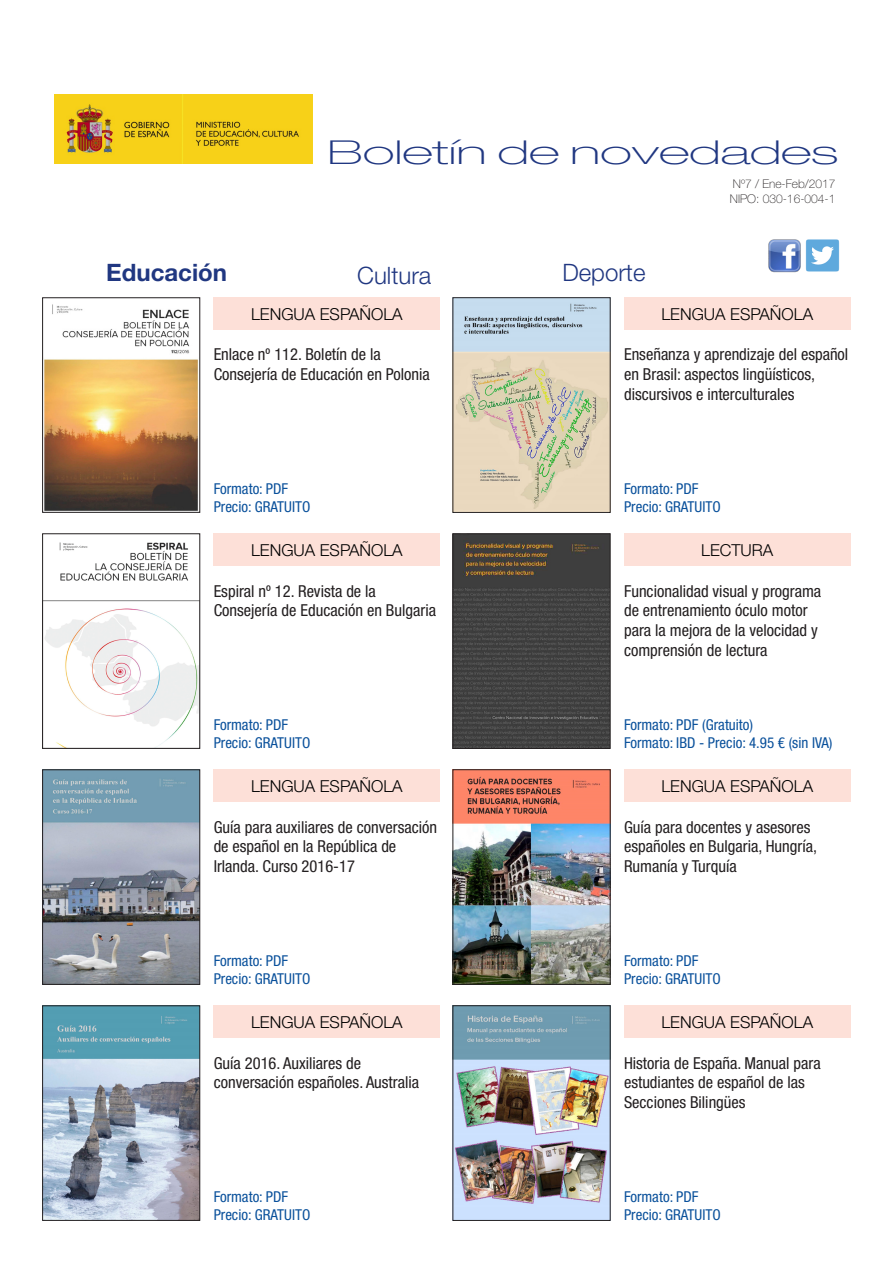
<style>
.page{position:relative;width:893px;height:1263px;background:#fff}
.page>*{position:absolute;margin:0;border:0;box-sizing:border-box;transform-origin:0 0}
.t1{font:100 expanded 33px "Helvetica Neue LT Pro";color:#203781;scale:1.5 1}
.t2{font:300 24px "Helvetica Neue LT Pro";color:#203781}
.t3{font:700 24px "Helvetica Neue LT Pro";color:#203781}
.TÍTULO{font:condensed 16.5px/19.8px "Helvetica Neue LT Pro";color:#231f20}
.CUADRITO{font:300 16.5px "Helvetica Neue LT Pro";color:#000}
.PRECIO{font:condensed 15px "Helvetica Neue LT Pro";color:#09509b}
.t4{font:100 12px "Helvetica Neue LT Pro";color:#231f20}
</style>
<div class="page">
<img style="left:54px;top:95px;width:258px;height:69px">
<img style="left:806px;top:239px;width:34px;height:33px">
<img style="left:768px;top:239px;width:33px;height:34px">
<img style="left:455px;top:300px;width:153px;height:210px">
<img style="left:455px;top:536px;width:153px;height:210px">
<div style="left:453px;top:534px;width:157px;height:214px;border:1px solid #231f20"></div>
<img style="left:455px;top:772px;width:153px;height:210px">
<div style="left:453px;top:770px;width:157px;height:214px;border:1px solid #231f20"></div>
<img style="left:455px;top:1008px;width:153px;height:210px">
<div style="left:214px;top:298px;width:226px;height:32px;background:#fde0d8"></div>
<div style="left:214px;top:534px;width:226px;height:32px;background:#fde0d8"></div>
<div style="left:214px;top:770px;width:226px;height:32px;background:#fde0d8"></div>
<div style="left:214px;top:1006px;width:226px;height:32px;background:#fde0d8"></div>
<img style="left:45px;top:304px;width:153px;height:206px">
<img style="left:45px;top:542px;width:153px;height:204px">
<img style="left:45px;top:772px;width:153px;height:210px">
<div style="left:43px;top:770px;width:157px;height:214px;border:1px solid #231f20"></div>
<img style="left:45px;top:1008px;width:153px;height:210px">
<div style="left:43px;top:1006px;width:157px;height:214px;border:1px solid #231f20"></div>
<div style="left:624px;top:298px;width:226px;height:32px;background:#fde0d8"></div>
<div style="left:624px;top:534px;width:226px;height:32px;background:#fde0d8"></div>
<div style="left:624px;top:770px;width:226px;height:32px;background:#fde0d8"></div>
<div style="left:624px;top:1006px;width:226px;height:32px;background:#fde0d8"></div>
<h1 class="t1" style="left:327px;top:133px;width:342px">Boletín de novedades</h1>
<p class="t4" style="left:733px;top:177px;width:104px">Nº7 / Ene-Feb/2017</p>
<p class="t4" style="left:730px;top:192px;width:107px">NIPO: 030-16-004-1</p>
<h2 class="t3" style="left:106px;top:257px;width:122px">Educación</h2>
<h2 class="t2" style="left:357px;top:260px;width:76px">Cultura</h2>
<h2 class="t2" style="left:562px;top:258px;width:85px">Deporte</h2>
<p class="CUADRITO" style="left:251px;top:304px;width:153px">LENGUA ESPAÑOLA</p>
<p class="CUADRITO" style="left:661px;top:304px;width:153px">LENGUA ESPAÑOLA</p>
<p class="TÍTULO" style="left:214px;top:345px;width:218px">Enlace nº 112. Boletín de la<br>Consejería de Educación en Polonia</p>
<p class="TÍTULO" style="left:624px;top:345px;width:226px">Enseñanza y aprendizaje del español en Brasil: aspectos lingüísticos, discursivos e interculturales</p>
<p class="PRECIO" style="left:214px;top:480px;width:76px">Formato: PDF</p>
<p class="PRECIO" style="left:214px;top:498px;width:98px">Precio: GRATUITO</p>
<p class="PRECIO" style="left:624px;top:480px;width:76px">Formato: PDF</p>
<p class="PRECIO" style="left:624px;top:498px;width:98px">Precio: GRATUITO</p>
<p class="CUADRITO" style="left:251px;top:540px;width:153px">LENGUA ESPAÑOLA</p>
<p class="CUADRITO" style="left:701px;top:540px;width:74px">LECTURA</p>
<p class="TÍTULO" style="left:214px;top:581px;width:224px">Espiral nº 12. Revista de la<br>Consejería de Educación en Bulgaria</p>
<p class="TÍTULO" style="left:624px;top:581px;width:199px">Funcionalidad visual y programa de entrenamiento óculo motor para la mejora de la velocidad y comprensión de lectura</p>
<p class="PRECIO" style="left:214px;top:716px;width:76px">Formato: PDF</p>
<p class="PRECIO" style="left:214px;top:734px;width:98px">Precio: GRATUITO</p>
<p class="PRECIO" style="left:624px;top:716px;width:131px">Formato: PDF (Gratuito)</p>
<p class="PRECIO" style="left:624px;top:734px;width:210px">Formato: IBD - Precio: 4.95 € (sin IVA)</p>
<p class="CUADRITO" style="left:251px;top:776px;width:153px">LENGUA ESPAÑOLA</p>
<p class="CUADRITO" style="left:661px;top:776px;width:153px">LENGUA ESPAÑOLA</p>
<p class="TÍTULO" style="left:214px;top:817px;width:225px">Guía para auxiliares de conversación de español en la República de<br>Irlanda. Curso 2016-17</p>
<p class="TÍTULO" style="left:624px;top:817px;width:195px">Guía para docentes y asesores españoles en Bulgaria, Hungría,<br>Rumanía y Turquía</p>
<p class="PRECIO" style="left:214px;top:952px;width:76px">Formato: PDF</p>
<p class="PRECIO" style="left:214px;top:970px;width:98px">Precio: GRATUITO</p>
<p class="PRECIO" style="left:624px;top:952px;width:76px">Formato: PDF</p>
<p class="PRECIO" style="left:624px;top:970px;width:98px">Precio: GRATUITO</p>
<p class="CUADRITO" style="left:251px;top:1012px;width:153px">LENGUA ESPAÑOLA</p>
<p class="CUADRITO" style="left:661px;top:1012px;width:153px">LENGUA ESPAÑOLA</p>
<p class="TÍTULO" style="left:214px;top:1053px;width:207px">Guía 2016. Auxiliares de conversación españoles. Australia</p>
<p class="TÍTULO" style="left:624px;top:1053px;width:198px">Historia de España. Manual para estudiantes de español de las<br>Secciones Bilingües</p>
<p class="PRECIO" style="left:214px;top:1188px;width:76px">Formato: PDF</p>
<p class="PRECIO" style="left:214px;top:1206px;width:98px">Precio: GRATUITO</p>
<p class="PRECIO" style="left:624px;top:1188px;width:76px">Formato: PDF</p>
<p class="PRECIO" style="left:624px;top:1206px;width:98px">Precio: GRATUITO</p>
</div>
